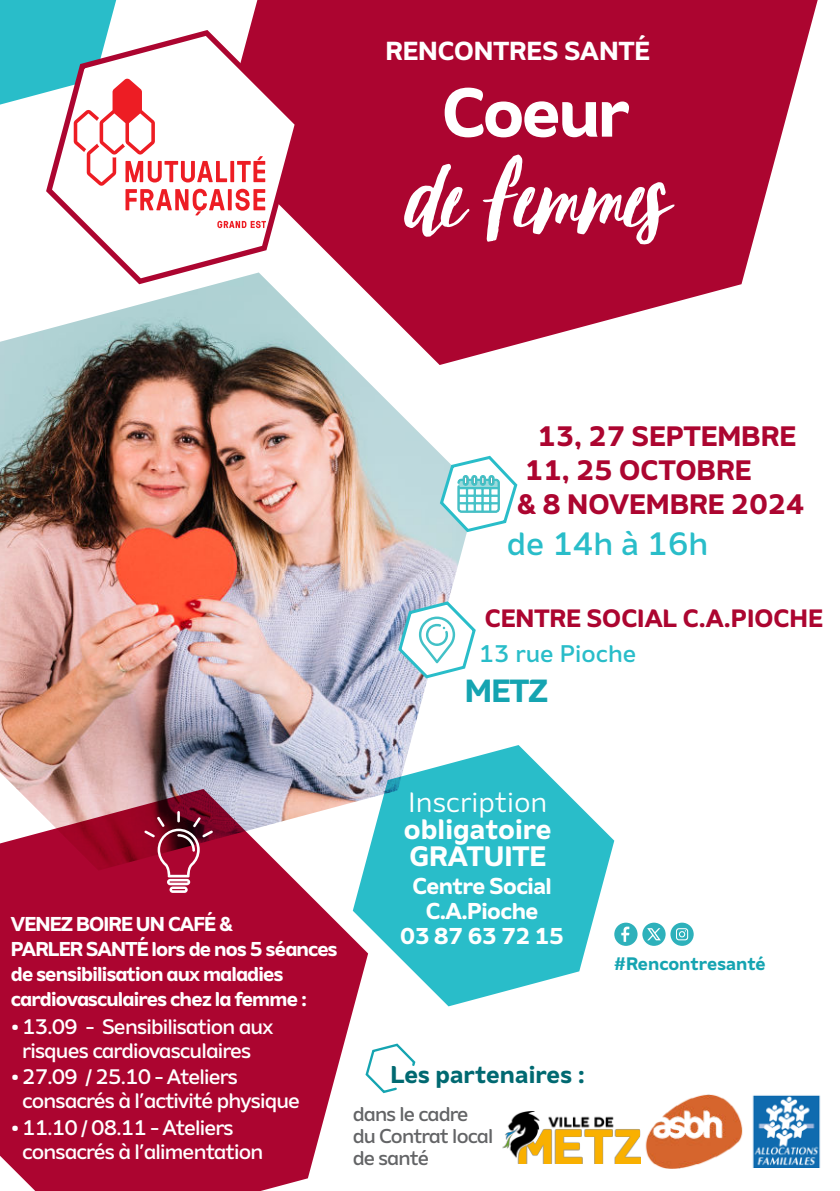
<style>
.page{position:relative;width:840px;height:1191px;background:#fff}
.page>*{position:absolute;margin:0;border:0;box-sizing:border-box;transform-origin:0 0}
.t1{font:125px "October Storm";color:#fff}
.t2{font:700 68.8px "Amino";letter-spacing:-.04em;color:#fff}
.t3{font:500 32.2px "Amino";color:#29bdc9}
.t4{font:700 32px "Amino";color:#15a4b1}
.t5{font:700 28px/33.6px "Amino";color:#ac0530}
.t6{font:700 28px/27px "Amino";color:#fff}
.t7{font:28px "Amino";color:#fff}
.t8{font:700 26px "Amino";color:#fff}
.t9{font:700 25px "Amino";color:#ac0530}
.t10{font:700 24.2px "Amino";color:#006971}
.t11{font:500 24px "Amino";color:#29bdc9}
.t12{font:700 22.8px/25px "Amino";letter-spacing:-.025em;color:#fff;text-align:center}
.t13{font:500 21px/24px "Amino Alt";letter-spacing:-.04em;color:#fff}
.t14{font:700 20px/25px "Amino Alt";letter-spacing:-.04em;color:#fff}
.t15{font:500 20px/22px "Amino Alt";letter-spacing:-.04em;color:#636466}
.t16{font:700 18px "Amino";color:#15a4b1}
</style>
<div class="page">
<svg style="left:0;top:870px;width:354px;height:321px;background:#b1163e"></svg>
<svg style="left:265px;top:0;width:552px;height:355px;fill:#ac0530"></svg>
<svg style="left:352px;top:745px;width:262px;height:261px;fill:#29bdc9"></svg>
<svg style="left:70px;top:30px;width:230px;height:242px"></svg>
<svg style="left:217px;top:221px;width:49px;height:7px"></svg>
<svg style="left:0;top:0;width:265px;height:215px"></svg>
<img style="left:0;top:272px;width:477px;height:598px">
<svg style="left:437px;top:454px;width:81px;height:80px"></svg>
<svg style="left:395px;top:599px;width:82px;height:81px"></svg>
<svg style="left:144px;top:811px;width:69px;height:82px;background:#992542"></svg>
<div style="left:614px;top:922px;width:23px;height:24px;background:#2eb1bb;border-radius:50%"></div>
<svg style="left:621px;top:926px;width:8px;height:16px"></svg>
<svg style="left:670px;top:922px;width:23px;height:24px"></svg>
<svg style="left:675px;top:928px;width:12px;height:12px"></svg>
<svg style="left:642px;top:922px;width:23px;height:24px"></svg>
<svg style="left:646px;top:928px;width:14px;height:12px"></svg>
<svg style="left:365px;top:1043px;width:51px;height:51px"></svg>
<img style="left:640px;top:1094px;width:181px;height:74px">
<img style="left:502px;top:1111px;width:137px;height:53px">
<p class="t8" style="left:385px;top:35px;width:265px">RENCONTRES SANTÉ</p>
<h2 class="t2" style="left:441px;top:71px;width:189px">Coeur</h2>
<h1 class="t1" style="left:404px;top:110px;width:264px">de femmes</h1>
<h3 class="t5" style="left:516px;top:419px;width:289px;text-indent:20px">13, 27 SEPTEMBRE<br>11, 25 OCTOBRE<br>&amp; 8 NOVEMBRE 2024</h3>
<h3 class="t3" style="left:506px;top:524px;width:203px">de 14h à 16h</h3>
<p class="t9" style="left:484px;top:603px;width:339px">CENTRE SOCIAL C.A.PIOCHE</p>
<p class="t11" style="left:478px;top:639px;width:159px">13 rue Pioche</p>
<h3 class="t4" style="left:464px;top:671px;width:84px">METZ</h3>
<p class="t14" style="left:11px;top:911px;width:328px">VENEZ BOIRE UN CAFÉ &amp;<br>PARLER SANTÉ lors de nos 5 séances de sensibilisation aux maladies cardiovasculaires chez la femme :</p>
<p class="t13" style="left:11px;top:1013px;width:263px;text-align:center">• 13.09 - Sensibilisation aux risques cardiovasculaires</p>
<p class="t13" style="left:22px;top:1064px;width:279px;text-indent:-11px">• 27.09 / 25.10 - Ateliers consacrés à l’activité physique</p>
<p class="t13" style="left:22px;top:1115px;width:242px;text-indent:-11px">• 11.10 / 08.11 - Ateliers consacrés à l’alimentation</p>
<h3 class="t7" style="left:408px;top:792px;width:141px">Inscription</h3>
<h3 class="t6" style="left:404px;top:815px;width:149px">obligatoire<br>GRATUITE</h3>
<p class="t12" style="left:400px;top:873px;width:165px">Centre Social<br>C.A.Pioche<br>03 87 63 72 15</p>
<p class="t10" style="left:390px;top:1059px;width:196px">Les partenaires :</p>
<p class="t15" style="left:352px;top:1102px;width:142px">dans le cadre du Contrat local de santé</p>
<p class="t16" style="left:614px;top:952px;width:153px">#Rencontresanté</p>
</div>
